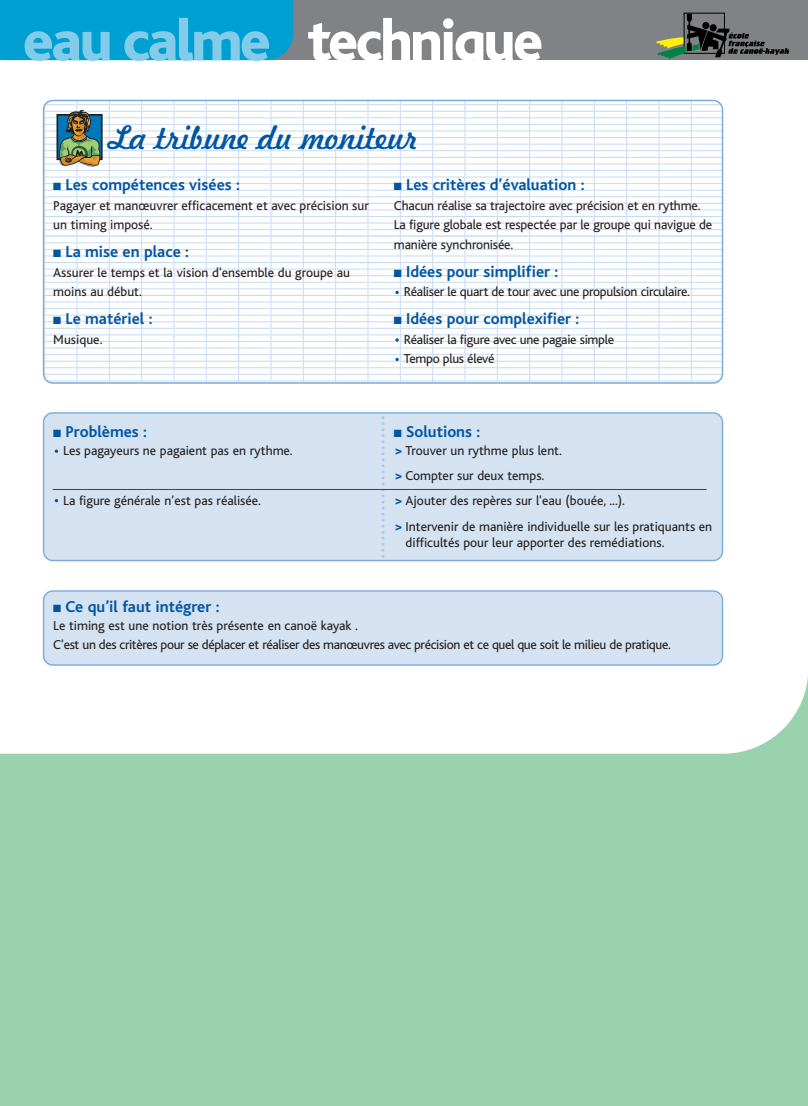
<style>
.page{position:relative;width:808px;height:1106px;background:#fff}
.page>*{position:absolute;margin:0;border:0;box-sizing:border-box;transform-origin:0 0}
.t1{font:800 60px "Bliss";letter-spacing:-.045em;color:#fff}
.t2{font:31.5px "Freehand 521 BT Regular C";color:#0156a3}
.t3{font:700 16.5px "Bliss";color:#0156a3}
.t4{font:13.5px/19.5px "Bliss";color:#231f20}
.t5{font:13.5px/19.5px "Bliss";letter-spacing:-.025em;color:#231f20}
.t6{font:13.5px/19.5px "Bliss";letter-spacing:-.02em;color:#231f20}
.s1{color:#82cbe9}
.s2{font-weight:800;color:#0156a3}
</style>
<div class="page">
<div style="left:0;top:642px;width:808px;height:464px;background:#9ad2ae"></div>
<div style="left:0;top:531px;width:808px;height:222px;background:#fff"></div>
<svg style="left:43px;top:100px;width:680px;height:284px"></svg>
<div style="left:43px;top:412px;width:680px;height:149px;background:#d4e2f2"></div>
<div style="left:43px;top:590px;width:680px;height:75px;background:#d4e2f2"></div>
<svg style="left:395px;top:291px;width:4px;height:3px"></svg>
<svg style="left:395px;top:338px;width:4px;height:3px"></svg>
<svg style="left:395px;top:358px;width:4px;height:3px"></svg>
<svg style="left:55px;top:449px;width:3px;height:4px"></svg>
<svg style="left:381px;top:416px;width:3px;height:142px"></svg>
<div style="left:0;top:0;width:808px;height:60px;background:#808285"></div>
<div style="left:0;top:0;width:293px;height:60px;background:#009fd1"></div>
<div style="left:684px;top:13px;width:41px;height:41px;border:1px solid #000"></div>
<svg style="left:656px;top:14px;width:133px;height:45px"></svg>
<div style="left:57px;top:114px;width:46px;height:46px;border:2px solid #231f20"></div>
<svg style="left:59px;top:110px;width:42px;height:57px;background:#68816c"></svg>
<hr style="left:53px;top:489px;width:653px;height:1px;background:#0156a3">
<h1 class="t1" style="left:23px;top:21px;width:522px"><span class="s1">eau calme</span> technique</h1>
<h2 class="t2" style="left:109px;top:125px;width:311px">La tribune du moniteur</h2>
<p class="t3" style="left:53px;top:179px;width:188px">■ Les compétences visées :</p>
<p class="t4" style="left:53px;top:197px;width:317px">Pagayer et manœuvrer efficacement et avec précision sur un timing imposé.</p>
<p class="t3" style="left:53px;top:246px;width:137px">■ La mise en place :</p>
<p class="t4" style="left:53px;top:264px;width:298px">Assurer le temps et la vision d'ensemble du groupe au moins au début.</p>
<p class="t3" style="left:53px;top:313px;width:101px">■ Le matériel :</p>
<p class="t4" style="left:53px;top:331px;width:51px">Musique.</p>
<p class="t3" style="left:394px;top:179px;width:192px">■ Les critères d’évaluation :</p>
<p class="t4" style="left:394px;top:197px;width:320px">Chacun réalise sa trajectoire avec précision et en rythme.<br>La figure globale est respectée par le groupe qui navigue de manière synchronisée.</p>
<p class="t3" style="left:394px;top:266px;width:166px">■ Idées pour simplifier :</p>
<p class="t6" style="left:404px;top:284px;width:288px">Réaliser le quart de tour avec une propulsion circulaire.</p>
<p class="t3" style="left:394px;top:313px;width:187px">■ Idées pour complexifier :</p>
<p class="t6" style="left:404px;top:331px;width:212px">Réaliser la figure avec une pagaie simple<br>Tempo plus élevé</p>
<p class="t3" style="left:53px;top:426px;width:95px">■ Problèmes :</p>
<p class="t3" style="left:394px;top:426px;width:88px">■ Solutions :</p>
<p class="t4" style="left:63px;top:442px;width:231px">Les pagayeurs ne pagaient pas en rythme.</p>
<p class="t4" style="left:63px;top:492px;width:199px">La figure générale n’est pas réalisée.</p>
<p class="t4" style="left:395px;top:439px;width:319px;line-height:25.2px"><span class="s2">&gt;</span> Trouver un rythme plus lent.<br><span class="s2">&gt;</span> Compter sur deux temps.<br><span class="s2">&gt;</span> Ajouter des repères sur l'eau (bouée, ...).<br><span class="s2">&gt;</span> Intervenir de manière individuelle sur les pratiquants en</p>
<p class="t4" style="left:405px;top:534px;width:260px">difficultés pour leur apporter des remédiations.</p>
<p class="t3" style="left:53px;top:601px;width:168px">■ Ce qu’il faut intégrer :</p>
<p class="t5" style="left:53px;top:617px;width:619px">Le timing est une notion très présente en canoë kayak .<br>C’est un des critères pour se déplacer et réaliser des manœuvres avec précision et ce quel que soit le milieu de pratique.</p>
</div>
